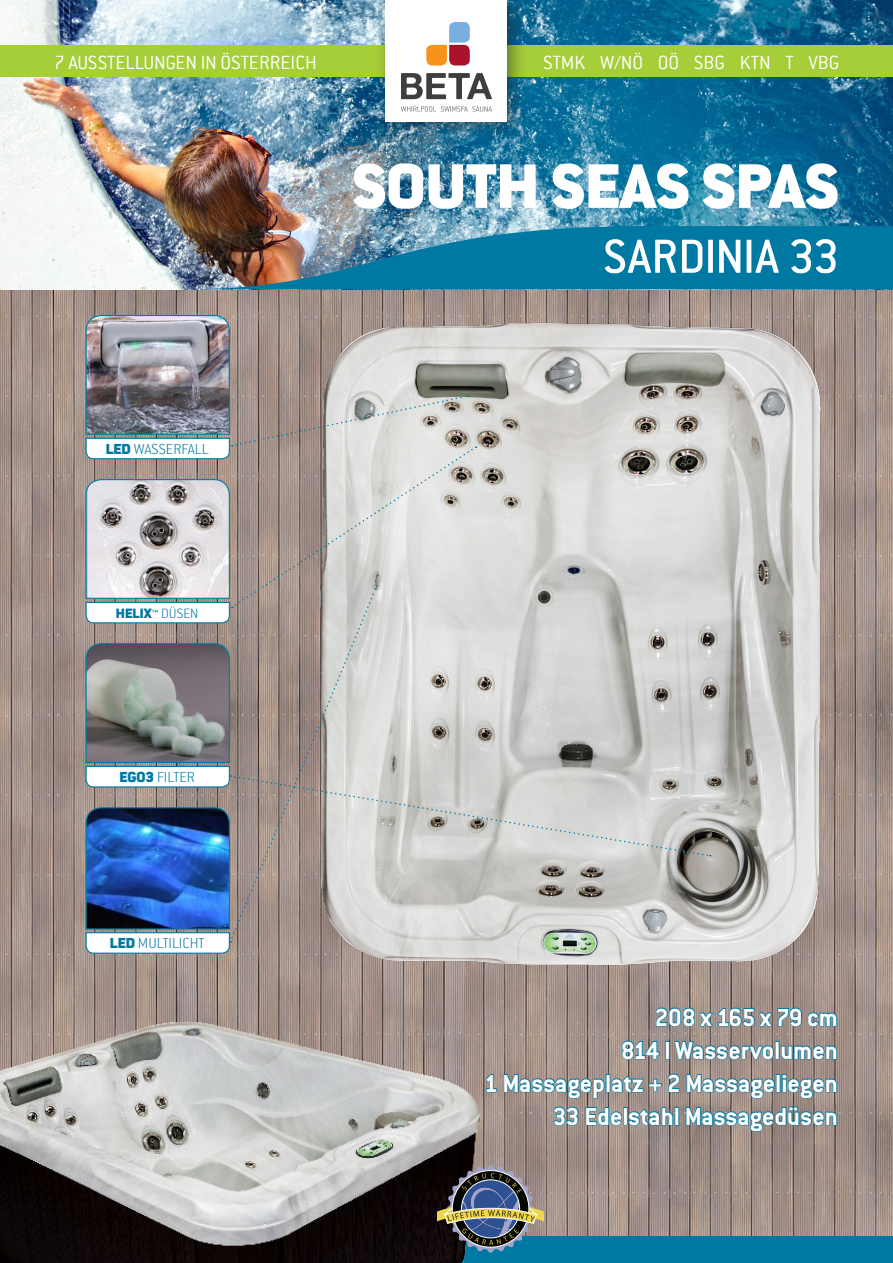
<style>
.page{position:relative;width:893px;height:1263px;background:#fff}
.page>*{position:absolute;margin:0;border:0;box-sizing:border-box;transform-origin:0 0}
.t1{font:900 69px "Conduit ITC";color:#fff}
.t2{font:500 52.5px "Conduit ITC";letter-spacing:-.015em;color:#fff}
.t3{font:700 27px "Conduit ITC";color:#fff}
.t4{font:700 27px "Conduit ITC";letter-spacing:-.02em;color:#fff}
.t5{font:300 21px "Conduit ITC";color:#fff}
.t6{font:200 15.9px "Conduit ITC";color:#0079a2}
.t7{font:900 14.85px "Conduit ITC";color:#0079a2}
.s1{font-weight:900}
.s2{font-weight:200}
</style>
<div class="page">
<img style="left:0;top:289px;width:893px;height:947px">
<img style="left:0;top:0;width:893px;height:289px">
<div style="left:0;top:1236px;width:893px;height:27px;background:#0079a2"></div>
<img style="left:187px;top:226px;width:706px;height:63px">
<div style="left:0;top:45px;width:893px;height:32px;background:#a6ce39"></div>
<div style="left:374px;top:0;width:154px;height:143px;background:#231f20;opacity:.5"></div>
<div style="left:386px;top:0;width:121px;height:121px;background:#fff"></div>
<svg style="left:426px;top:22px;width:44px;height:43px"></svg>
<svg style="left:401px;top:73px;width:91px;height:26px"></svg>
<svg style="left:401px;top:106px;width:91px;height:6px"></svg>
<img style="left:0;top:1005px;width:482px;height:258px">
<img style="left:305px;top:258px;width:534px;height:801px">
<img style="left:85px;top:314px;width:626px;height:640px">
<svg style="left:438px;top:1165px;width:105px;height:88px;background:#5a6366"></svg>
<svg style="left:484px;top:1073px;width:13px;height:20px"></svg>
<svg style="left:503px;top:1007px;width:335px;height:125px;background:#80898b"></svg>
<p class="t5" style="left:54px;top:49px;width:264px">7 AUSSTELLUNGEN IN ÖSTERREICH</p>
<p class="t5" style="left:543px;top:49px;width:298px">STMK W/NÖ OÖ SBG KTN T VBG</p>
<h1 class="t1" style="left:352px;top:145px;width:488px">SOUTH SEAS SPAS</h1>
<p class="t6" style="left:106px;top:439px;width:105px"><span class="s1">LED</span> WASSERFALL</p>
<p class="t7" style="left:116px;top:604px;width:84px">HELIX™ <span class="s2">DÜSEN</span></p>
<p class="t6" style="left:120px;top:767px;width:77px"><span class="s1">EGO3</span> FILTER</p>
<p class="t6" style="left:110px;top:933px;width:96px"><span class="s1">LED</span> MULTILICHT</p>
<p class="t2" style="left:603px;top:225px;width:238px">SARDINIA 33</p>
<p class="t4" style="left:655px;top:1001px;width:185px">208 x 165 x 79 cm</p>
<p class="t3" style="left:621px;top:1034px;width:218px">814 l Wasservolumen</p>
<p class="t3" style="left:484px;top:1067px;width:355px">1 Massageplatz + 2 Massageliegen</p>
<p class="t3" style="left:553px;top:1100px;width:287px">33 Edelstahl Massagedüsen</p>
</div>
